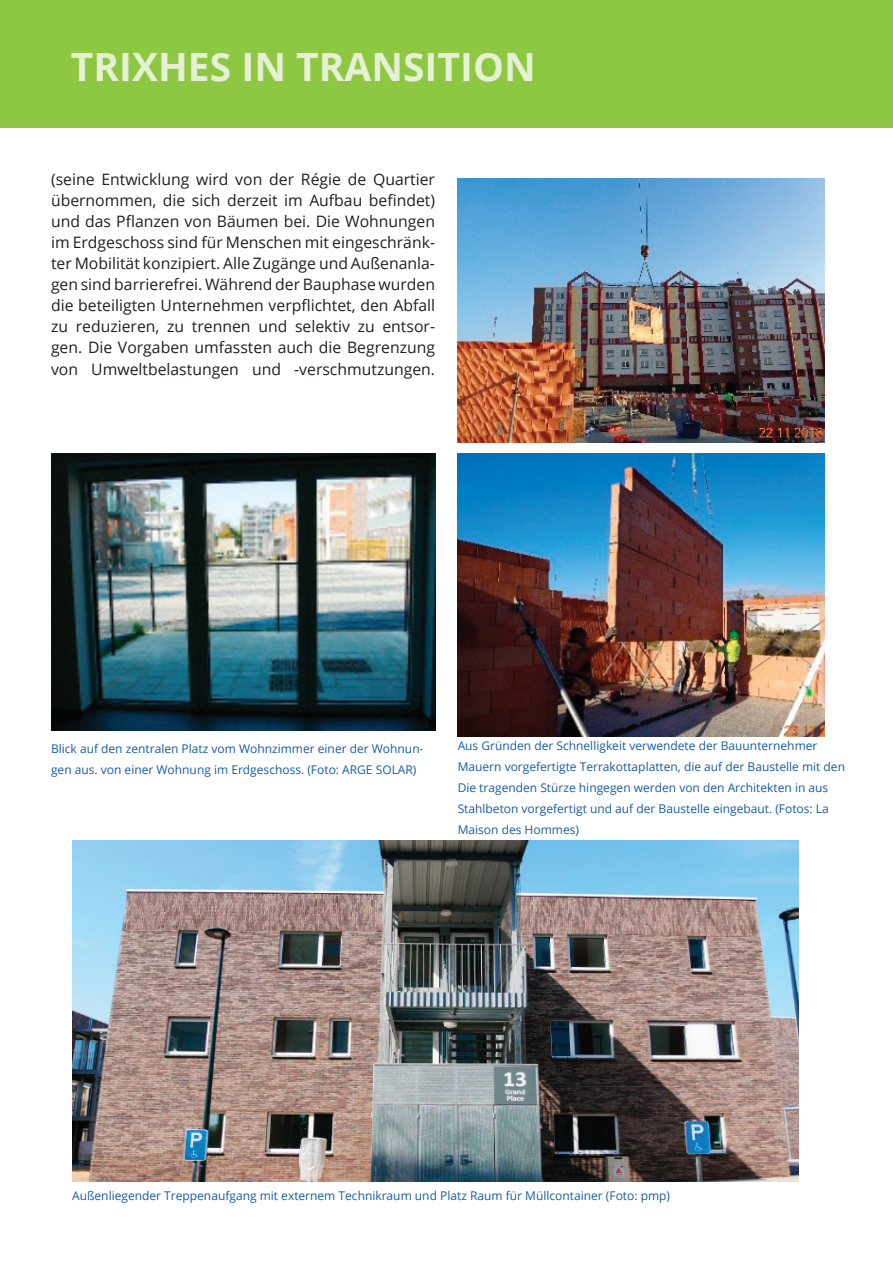
<style>
.page{position:relative;width:893px;height:1263px;background:#fff}
.page>*{position:absolute;margin:0;border:0;box-sizing:border-box;transform-origin:0 0}
.t1{font:700 39px "Open Sans";color:#e5f0d5}
.t2{font:15.75px/21px "Open Sans";color:#231f20;text-align:justify}
.t3{font:12px/21px "Open Sans";color:#185ca4}
</style>
<div class="page">
<div style="left:0;top:0;width:893px;height:128px;background:#8ec741"></div>
<img style="left:458px;top:179px;width:367px;height:263px">
<img style="left:458px;top:454px;width:367px;height:282px">
<img style="left:72px;top:841px;width:726px;height:340px">
<img style="left:51px;top:454px;width:384px;height:276px">
<h1 class="t1" style="left:71px;top:39px;width:466px">TRIXHES IN TRANSITION</h1>
<p class="t2" style="left:51px;top:168px;width:386px">(seine Entwicklung wird von der Régie de Quartier übernommen, die sich derzeit im Aufbau befindet) und das Pflanzen von Bäumen bei. Die Wohnungen im Erdgeschoss sind für Menschen mit eingeschränk&shy;ter Mobilität konzipiert. Alle Zugänge und Außenanla&shy;gen sind barrierefrei. Während der Bauphase wurden die beteiligten Unternehmen verpflichtet, den Abfall zu reduzieren, zu trennen und selektiv zu entsor&shy;gen. Die Vorgaben umfassten auch die Begrenzung von Umweltbelastungen und -verschmutzungen.</p>
<p class="t3" style="left:51px;top:738px;width:374px">Blick auf den zentralen Platz vom Wohnzimmer einer der Wohnun&shy;gen aus. von einer Wohnung im Erdgeschoss. (Foto: ARGE SOLAR)</p>
<p class="t3" style="left:458px;top:734px;width:389px">Aus Gründen der Schnelligkeit verwendete der Bauunternehmer Mauern vorgefertigte Terrakottaplatten, die auf der Baustelle mit den Die tragenden Stürze hingegen werden von den Architekten in aus Stahlbeton vorgefertigt und auf der Baustelle eingebaut. (Fotos: La Maison des Hommes)</p>
<p class="t3" style="left:72px;top:1185px;width:599px">Außenliegender Treppenaufgang mit externem Technikraum und Platz Raum für Müllcontainer (Foto: pmp)</p>
</div>
